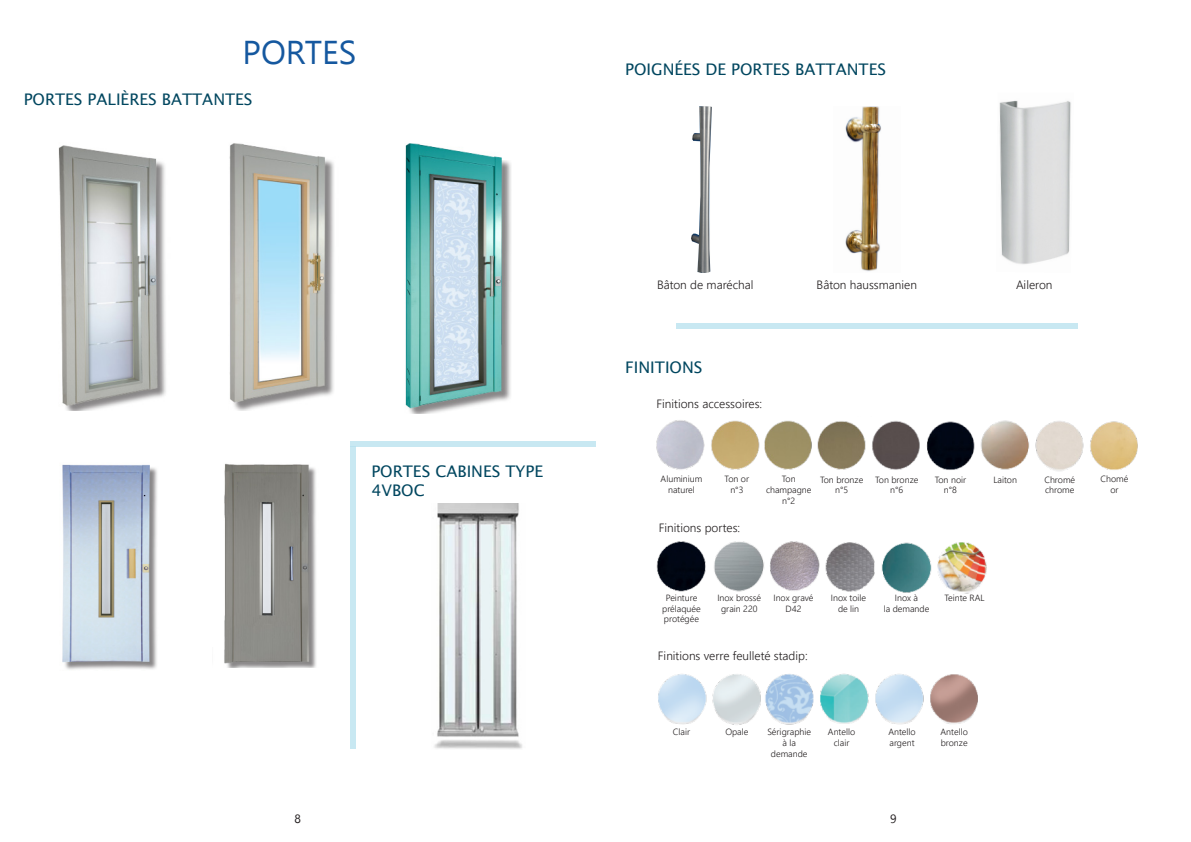
<style>
.page{position:relative;width:1191px;height:842px;background:#fff}
.page>*{position:absolute;margin:0;border:0;box-sizing:border-box;transform-origin:0 0}
.t1{font:16px/19.2px "Lucida Sans";color:#00465f}
.t2{font:300 12px "Leelawadee UI";color:#231f20}
.t3{font:12px "Leelawadee UI";color:#231f20}
.t4{font:300 9px/10.8px "Leelawadee UI";color:#231f20;text-align:center}
</style>
<div class="page">
<img style="left:224px;top:463px;width:92px;height:204px">
<img style="left:62px;top:464px;width:95px;height:206px">
<img style="left:434px;top:504px;width:88px;height:245px">
<img style="left:691px;top:106px;width:20px;height:167px">
<img style="left:845px;top:106px;width:36px;height:166px">
<img style="left:999px;top:100px;width:72px;height:165px">
<div style="left:350px;top:441px;width:245px;height:5px;background:#c8e8f2"></div>
<div style="left:350px;top:446px;width:6px;height:303px;background:#c8e8f2"></div>
<img style="left:656px;top:541px;width:331px;height:53px">
<img style="left:658px;top:673px;width:320px;height:52px">
<img style="left:656px;top:420px;width:482px;height:51px">
<div style="left:676px;top:323px;width:401px;height:5px;background:#c8e8f2"></div>
<img style="left:58px;top:145px;width:108px;height:266px">
<img style="left:229px;top:143px;width:105px;height:268px">
<img style="left:405px;top:143px;width:106px;height:271px">
<div style="left:502px;top:130px;width:35px;height:30px;background:#fff"></div>
<p class="t1" style="left:24px;top:90px;width:230px">PORTES PALIÈRES BATTANTES</p>
<p class="t1" style="left:371px;top:461px;width:173px">PORTES CABINES TYPE<br>4VBOC</p>
<p class="t3" style="left:294px;top:810px;width:8px">8</p>
<p class="t1" style="left:625px;top:60px;width:262px">POIGNÉES DE PORTES BATTANTES</p>
<p class="t2" style="left:657px;top:277px;width:98px">Bâton de maréchal</p>
<p class="t2" style="left:816px;top:277px;width:102px">Bâton haussmanien</p>
<p class="t2" style="left:1016px;top:277px;width:38px">Aileron</p>
<p class="t1" style="left:625px;top:357px;width:79px">FINITIONS</p>
<p class="t2" style="left:656px;top:395px;width:107px">Finitions accessoires:</p>
<p class="t4" style="left:660px;top:473px;width:43px">Aluminium</p>
<p class="t4" style="left:668px;top:484px;width:28px">naturel</p>
<p class="t4" style="left:724px;top:473px;width:26px">Ton or</p>
<p class="t4" style="left:730px;top:484px;width:15px">n°3</p>
<p class="t4" style="left:782px;top:473px;width:15px">Ton</p>
<p class="t4" style="left:766px;top:484px;width:47px">champagne</p>
<p class="t4" style="left:782px;top:495px;width:15px">n°2</p>
<p class="t4" style="left:820px;top:474px;width:45px">Ton bronze</p>
<p class="t4" style="left:835px;top:484px;width:15px">n°5</p>
<p class="t4" style="left:875px;top:474px;width:45px">Ton bronze</p>
<p class="t4" style="left:890px;top:484px;width:15px">n°6</p>
<p class="t4" style="left:934px;top:474px;width:33px">Ton noir</p>
<p class="t4" style="left:944px;top:484px;width:15px">n°8</p>
<p class="t4" style="left:993px;top:474px;width:25px">Laiton</p>
<p class="t4" style="left:1044px;top:474px;width:32px">Chromé</p>
<p class="t4" style="left:1045px;top:484px;width:31px">chrome</p>
<p class="t4" style="left:1100px;top:473px;width:29px">Chomé</p>
<p class="t4" style="left:1110px;top:484px;width:10px">or</p>
<p class="t2" style="left:659px;top:519px;width:83px">Finitions portes:</p>
<p class="t4" style="left:662px;top:592px;width:40px">Peinture prélaquée</p>
<p class="t4" style="left:664px;top:613px;width:37px">protégée</p>
<p class="t4" style="left:717px;top:592px;width:45px">Inox brossé</p>
<p class="t4" style="left:721px;top:603px;width:38px">grain 220</p>
<p class="t4" style="left:773px;top:592px;width:42px">Inox gravé</p>
<p class="t4" style="left:785px;top:603px;width:17px">D42</p>
<p class="t4" style="left:831px;top:592px;width:37px">Inox toile</p>
<p class="t4" style="left:838px;top:603px;width:23px">de lin</p>
<p class="t4" style="left:895px;top:592px;width:25px">Inox à</p>
<p class="t4" style="left:883px;top:603px;width:47px">la demande</p>
<p class="t4" style="left:944px;top:592px;width:42px">Teinte RAL</p>
<p class="t2" style="left:658px;top:647px;width:151px">Finitions verre feulleté stadip:</p>
<p class="t4" style="left:673px;top:726px;width:19px">Clair</p>
<p class="t4" style="left:725px;top:726px;width:25px">Opale</p>
<p class="t4" style="left:767px;top:726px;width:45px">Sérigraphie</p>
<p class="t4" style="left:782px;top:737px;width:15px">à la</p>
<p class="t4" style="left:771px;top:748px;width:38px">demande</p>
<p class="t4" style="left:828px;top:726px;width:29px">Antello clair</p>
<p class="t4" style="left:888px;top:726px;width:29px">Antello</p>
<p class="t4" style="left:889px;top:737px;width:27px">argent</p>
<p class="t4" style="left:940px;top:726px;width:29px;text-align:left">Antello bronze</p>
<p class="t3" style="left:890px;top:810px;width:8px">9</p>
</div>
